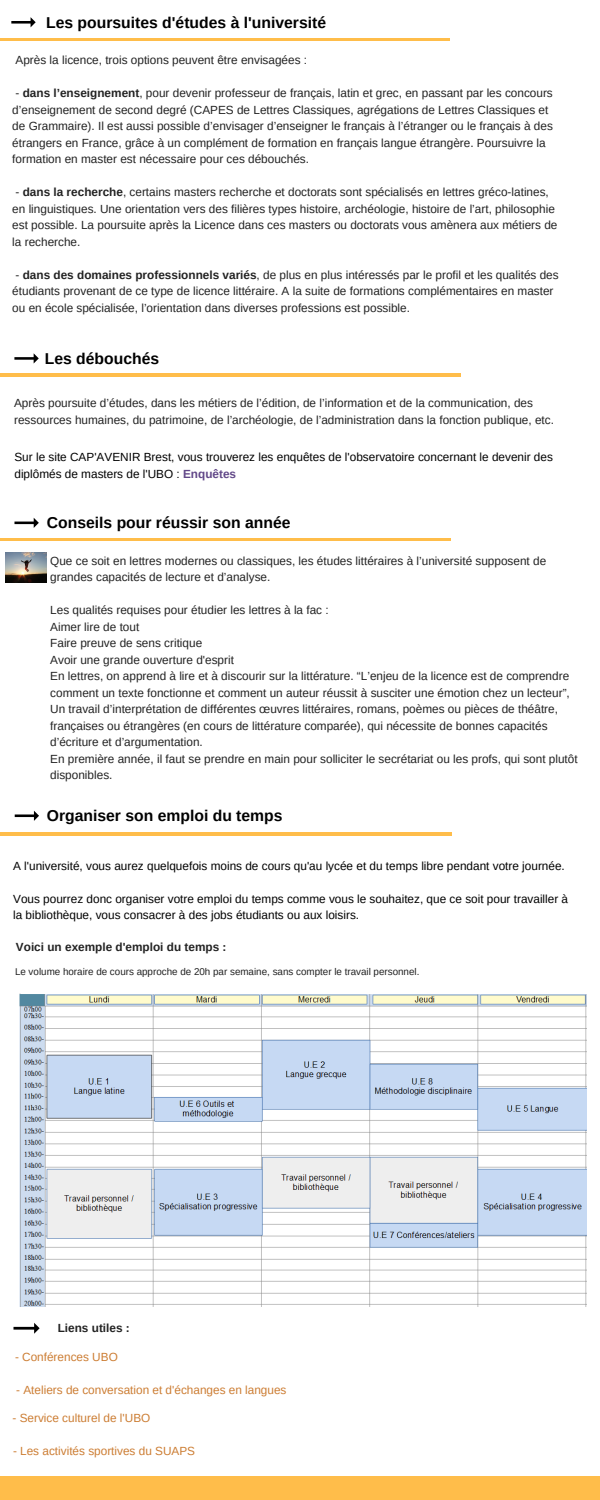
<style>
.page{position:relative;width:600px;height:1500px;background:#fff}
.page>*{position:absolute;margin:0;border:0;box-sizing:border-box;transform-origin:0 0}
.t1{font:700 15.7px "Arimo";color:#000}
.t2{font:11.8px/16.5px "Arimo";color:#222}
.t3{font:11.8px/16.5px "Arimo";color:#000}
.t4{font:11.8px "Arimo";color:#cc7d33}
.t5{font:700 11.8px "Arimo";color:#222}
.t6{font:9.8px "Arimo";color:#222}
.s1{font-weight:700}
.s2{font-weight:700;color:#614788}
</style>
<div class="page">
<div style="left:0;top:1476px;width:600px;height:23px;background:#ffbd4a"></div>
<hr style="left:0;top:38px;width:450px;height:2px;background:#ffbd4a">
<hr style="left:0;top:374px;width:460px;height:2px;background:#ffbd4a">
<hr style="left:0;top:538px;width:451px;height:3px;background:#ffbd4a">
<hr style="left:0;top:833px;width:451px;height:2px;background:#ffbd4a">
<svg style="left:14px;top:1323px;width:26px;height:11px"></svg>
<img style="left:6px;top:553px;width:40px;height:30px">
<svg style="left:11px;top:17px;width:25px;height:10px"></svg>
<svg style="left:14px;top:353px;width:25px;height:11px"></svg>
<svg style="left:14px;top:518px;width:25px;height:10px"></svg>
<svg style="left:15px;top:811px;width:24px;height:10px"></svg>
<img style="left:19px;top:994px;width:568px;height:312px">
<h1 class="t1" style="left:46px;top:14px;width:281px">Les poursuites d'études à l'université</h1>
<p class="t2" style="left:16px;top:52px;width:293px">Après la licence, trois options peuvent être envisagées :</p>
<p class="t2" style="left:12px;top:85px;width:542px">- <span class="s1">dans l’enseignement</span>, pour devenir professeur de français, latin et grec, en passant par les concours d’enseignement de second degré (CAPES de Lettres Classiques, agrégations de Lettres Classiques et de Grammaire). Il est aussi possible d’envisager d’enseigner le français à l’étranger ou le français à des étrangers en France, grâce à un complément de formation en français langue étrangère. Poursuivre la formation en master est nécessaire pour ces débouchés.</p>
<p class="t2" style="left:12px;top:184px;width:547px">- <span class="s1">dans la recherche</span>, certains masters recherche et doctorats sont spécialisés en lettres gréco-latines, en linguistiques. Une orientation vers des filières types histoire, archéologie, histoire de l’art, philosophie est possible. La poursuite après la Licence dans ces masters ou doctorats vous amènera aux métiers de la recherche.</p>
<p class="t2" style="left:12px;top:266px;width:548px">- <span class="s1">dans des domaines professionnels variés</span>, de plus en plus intéressés par le profil et les qualités des étudiants provenant de ce type de licence littéraire. A la suite de formations complémentaires en master ou en école spécialisée, l’orientation dans diverses professions est possible.</p>
<h1 class="t1" style="left:45px;top:350px;width:116px">Les débouchés</h1>
<p class="t2" style="left:14px;top:395px;width:541px">Après poursuite d’études, dans les métiers de l’édition, de l’information et de la communication, des ressources humaines, du patrimoine, de l’archéologie, de l’administration dans la fonction publique, etc.</p>
<p class="t3" style="left:14px;top:449px;width:540px">Sur le site CAP'AVENIR Brest, vous trouverez les enquêtes de l'observatoire concernant le devenir des diplômés de masters de l'UBO : <span class="s2">Enquêtes</span></p>
<h1 class="t1" style="left:47px;top:514px;width:245px">Conseils pour réussir son année</h1>
<p class="t2" style="left:50px;top:552px;width:498px">Que ce soit en lettres modernes ou classiques, les études littéraires à l’université supposent de grandes capacités de lecture et d’analyse.</p>
<p class="t2" style="left:50px;top:602px;width:529px">Les qualités requises pour étudier les lettres à la fac :<br>Aimer lire de tout<br>Faire preuve de sens critique<br>Avoir une grande ouverture d'esprit<br>En lettres, on apprend à lire et à discourir sur la littérature. “L’enjeu de la licence est de comprendre comment un texte fonctionne et comment un auteur réussit à susciter une émotion chez un lecteur”, Un travail d’interprétation de différentes œuvres littéraires, romans, poèmes ou pièces de théâtre, françaises ou étrangères (en cours de littérature comparée), qui nécessite de bonnes capacités d’écriture et d’argumentation.<br>En première année, il faut se prendre en main pour solliciter le secrétariat ou les profs, qui sont plutôt disponibles.</p>
<h1 class="t1" style="left:47px;top:807px;width:237px">Organiser son emploi du temps</h1>
<p class="t3" style="left:13px;top:857px;width:553px">A l'université, vous aurez quelquefois moins de cours qu'au lycée et du temps libre pendant votre journée.</p>
<p class="t3" style="left:13px;top:890px;width:557px">Vous pourrez donc organiser votre emploi du temps comme vous le souhaitez, que ce soit pour travailler à la bibliothèque, vous consacrer à des jobs étudiants ou aux loisirs.</p>
<p class="t5" style="left:16px;top:940px;width:212px">Voici un exemple d'emploi du temps :</p>
<p class="t6" style="left:15px;top:966px;width:406px">Le volume horaire de cours approche de 20h par semaine, sans compter le travail personnel.</p>
<p class="t5" style="left:58px;top:1321px;width:74px">Liens utiles :</p>
<p class="t4" style="left:15px;top:1350px;width:104px">- Conférences UBO</p>
<p class="t4" style="left:16px;top:1383px;width:272px">- Ateliers de conversation et d'échanges en langues</p>
<p class="t4" style="left:12px;top:1411px;width:139px">- Service culturel de l'UBO</p>
<p class="t4" style="left:13px;top:1444px;width:184px">- Les activités sportives du SUAPS</p>
</div>
